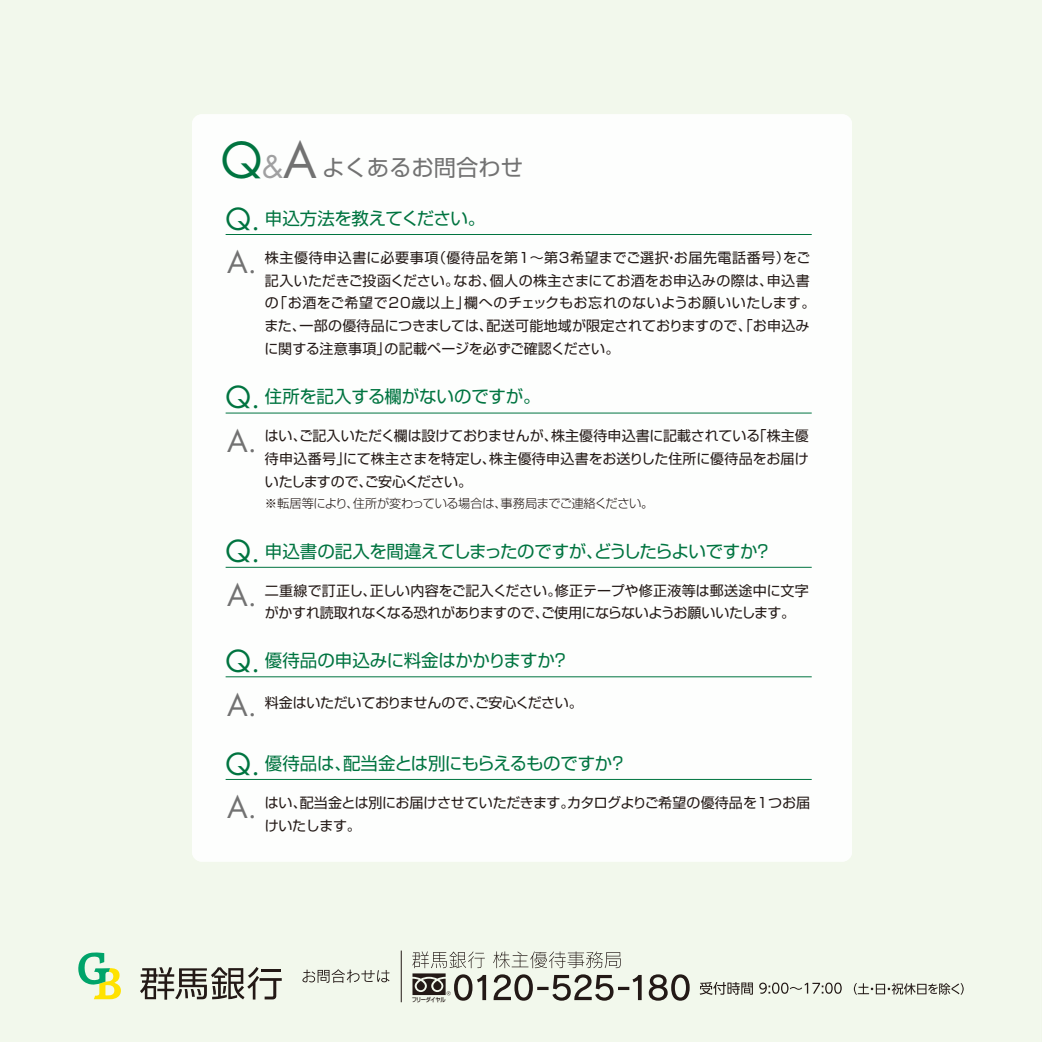
<style>
.page{position:relative;width:1042px;height:1042px;background:#f2f8ec}
.page>*{position:absolute;margin:0;border:0;box-sizing:border-box;transform-origin:0 0}
.t1{font:48.12px "Futura";color:#007440}
.t2{font:29.57px "Futura";color:#007440}
.t3{font:29.57px "Futura";color:#727272}
.t4{font:22.4px "Shin Go Pro";color:#727272}
.t5{font:17.5px "Shin Go Pro";letter-spacing:-.02em;color:#007440}
.t6{font:14px/22.8px "Shin Go Pro";letter-spacing:.02em;color:#231916}
.t7{font:14px/22.8px "Shin Go Pro";color:#231916}
.t8{font:14px/22.8px "Shin Go Pro";letter-spacing:-.02em;color:#231916}
.t9{font:300 12.25px "Shin Go Pro";letter-spacing:-.035em;color:#231916}
.t10{font:500 6.12px "Shin Go Pro";letter-spacing:-.065em;color:#231916;scale:.85 1}
.s1{font-size:30.28px;color:#a0a0a1}
.s2{color:#727272}
.s3{font-family:"Futura";font-size:29.57px}
.s4{font-family:"Futura";font-size:29.57px;color:#727272}
</style>
<div class="page">
<svg style="left:1040px;top:735px;width:2px;height:307px"></svg>
<div style="left:192px;top:114px;width:660px;height:747px;background:#fdfefd;border-radius:10px"></div>
<hr style="left:226px;top:234px;width:586px;height:1px;background:#007440">
<hr style="left:226px;top:413px;width:586px;height:1px;background:#007440">
<hr style="left:226px;top:567px;width:586px;height:1px;background:#007440">
<hr style="left:226px;top:779px;width:586px;height:1px;background:#007440">
<hr style="left:226px;top:676px;width:586px;height:1px;background:#007440">
<svg style="left:302px;top:969px;width:87px;height:14px"></svg>
<svg style="left:493px;top:951px;width:128px;height:17px;background:#c9ccc2"></svg>
<svg style="left:493px;top:974px;width:148px;height:26px;background:#b1b3a9"></svg>
<svg style="left:649px;top:974px;width:40px;height:26px"></svg>
<hr style="left:401px;top:950px;width:1px;height:52px;background:#231916">
<svg style="left:700px;top:982px;width:53px;height:13px"></svg>
<svg style="left:759px;top:982px;width:82px;height:12px"></svg>
<svg style="left:854px;top:983px;width:109px;height:11px"></svg>
<svg style="left:78px;top:951px;width:43px;height:48px;background:#c0e2a6"></svg>
<svg style="left:140px;top:967px;width:142px;height:32px;background:#a3a39b"></svg>
<svg style="left:412px;top:951px;width:74px;height:49px;background:#b3b4ab"></svg>
<h1 class="t1" style="left:221px;top:127px;width:98px">Q<span class="s1">&amp;</span><span class="s2">A</span></h1>
<h3 class="t4" style="left:322px;top:149px;width:202px">よくあるお問合わせ</h3>
<h2 class="t2" style="left:226px;top:198px;width:36px">Q.</h2>
<p class="t5" style="left:265px;top:204px;width:222px">申込方法を教えてください。</p>
<h2 class="t3" style="left:227px;top:242px;width:31px">A.</h2>
<p class="t6" style="left:264px;top:244px;width:552px">株主優待申込書に必要事項（優待品を第1～第3希望までご選択・お届先電話番号）をご記入いただきご投函ください。なお、個人の株主さまにてお酒をお申込みの際は、申込書の「お酒をご希望で20歳以上」欄へのチェックもお忘れのないようお願いいたします。また、一部の優待品につきましては、配送可能地域が限定されておりますので、「お申込みに関する注意事項」の記載ページを必ずご確認ください。</p>
<p class="t5" style="left:226px;top:382px;width:316px"><span class="s3">Q.</span> 住所を記入する欄がないのですが。</p>
<p class="t7" style="left:227px;top:423px;width:583px"><span class="s4">A.</span> はい、ご記入いただく欄は設けておりませんが、株主優待申込書に記載されている「株主優</p>
<p class="t7" style="left:265px;top:446px;width:545px">待申込番号」にて株主さまを特定し、株主優待申込書をお送りした住所に優待品をお届けいたしますので、ご安心ください。</p>
<p class="t9" style="left:265px;top:493px;width:390px">※転居等により、住所が変わっている場合は、事務局までご連絡ください。</p>
<p class="t5" style="left:226px;top:537px;width:548px"><span class="s3">Q.</span> 申込書の記入を間違えてしまったのですが、どうしたらよいですか？</p>
<p class="t7" style="left:265px;top:577px;width:545px;text-indent:-38px"><span class="s4">A.</span> 二重線で訂正し、正しい内容をご記入ください。修正テープや修正液等は郵送途中に文字がかすれ読取れなくなる恐れがありますので、ご使用にならないようお願いいたします。</p>
<p class="t5" style="left:226px;top:646px;width:345px"><span class="s3">Q.</span> 優待品の申込みに料金はかかりますか？</p>
<p class="t8" style="left:227px;top:690px;width:357px"><span class="s4">A.</span> 料金はいただいておりませんので、ご安心ください。</p>
<p class="t5" style="left:226px;top:749px;width:402px"><span class="s3">Q.</span> 優待品は、配当金とは別にもらえるものですか？</p>
<p class="t8" style="left:265px;top:789px;width:547px;text-indent:-38px"><span class="s4">A.</span> はい、配当金とは別にお届けさせていただきます。カタログよりご希望の優待品を1つお届けいたします。</p>
<p class="t10" style="left:412px;top:994px;width:41px">フリーダイヤル</p>
</div>
